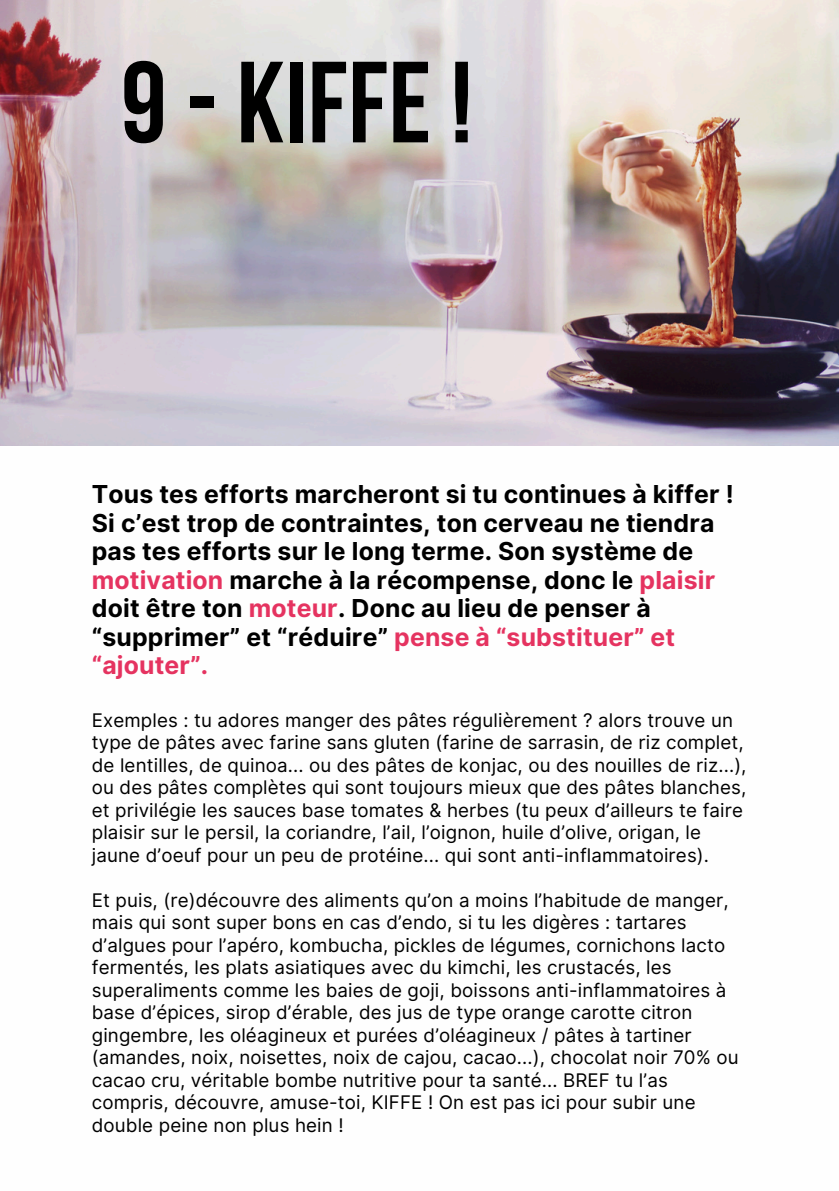
<style>
.page{position:relative;width:839px;height:1191px;background:#fff}
.page>*{position:absolute;margin:0;border:0;box-sizing:border-box;transform-origin:0 0}
.t1{font:700 115.2px "Bebas Neue";letter-spacing:.005em;color:#000}
.t2{font:700 24.8px/28.4px "Inter";letter-spacing:.01em;color:#000}
.t3{font:18.8px/22.6px "Inter";letter-spacing:.005em;color:#000}
.s1{color:#e53360}
</style>
<div class="page">
<img style="left:0;top:0;width:838px;height:445px">
<p class="t1" style="left:121px;top:56px;width:353px">9 - kiffe !</p>
<p class="t2" style="left:92px;top:480px;width:643px">Tous tes efforts marcheront si tu continues à kiffer !<br>Si c’est trop de contraintes, ton cerveau ne tiendra pas tes efforts sur le long terme. Son système de <span class="s1">motivation</span> marche à la récompense, donc le <span class="s1">plaisir </span>doit être ton <span class="s1">moteur</span>. Donc au lieu de penser à “supprimer” et “réduire” <span class="s1">pense à “substituer” et “ajouter”.</span></p>
<h1 class="t3" style="left:92px;top:709px;width:656px">Exemples : tu adores manger des pâtes régulièrement ? alors trouve un type de pâtes avec farine sans gluten (farine de sarrasin, de riz complet, de lentilles, de quinoa... ou des pâtes de konjac, ou des nouilles de riz...), ou des pâtes complètes qui sont toujours mieux que des pâtes blanches, et privilégie les sauces base tomates &amp; herbes (tu peux d’ailleurs te faire plaisir sur le persil, la coriandre, l’ail, l’oignon, huile d’olive, origan, le jaune d’oeuf pour un peu de protéine... qui sont anti-inflammatoires).</h1>
<h2 class="t3" style="left:92px;top:889px;width:648px">Et puis, (re)découvre des aliments qu’on a moins l’habitude de manger, mais qui sont super bons en cas d’endo, si tu les digères : tartares d’algues pour l’apéro, kombucha, pickles de légumes, cornichons lacto fermentés, les plats asiatiques avec du kimchi, les crustacés, les superaliments comme les baies de goji, boissons anti-inflammatoires à base d’épices, sirop d’érable, des jus de type orange carotte citron gingembre, les oléagineux et purées d’oléagineux / pâtes à tartiner (amandes, noix, noisettes, noix de cajou, cacao...), chocolat noir 70% ou cacao cru, véritable bombe nutritive pour ta santé... BREF tu l’as compris, découvre, amuse-toi, KIFFE ! On est pas ici pour subir une double peine non plus hein !</h2>
</div>
